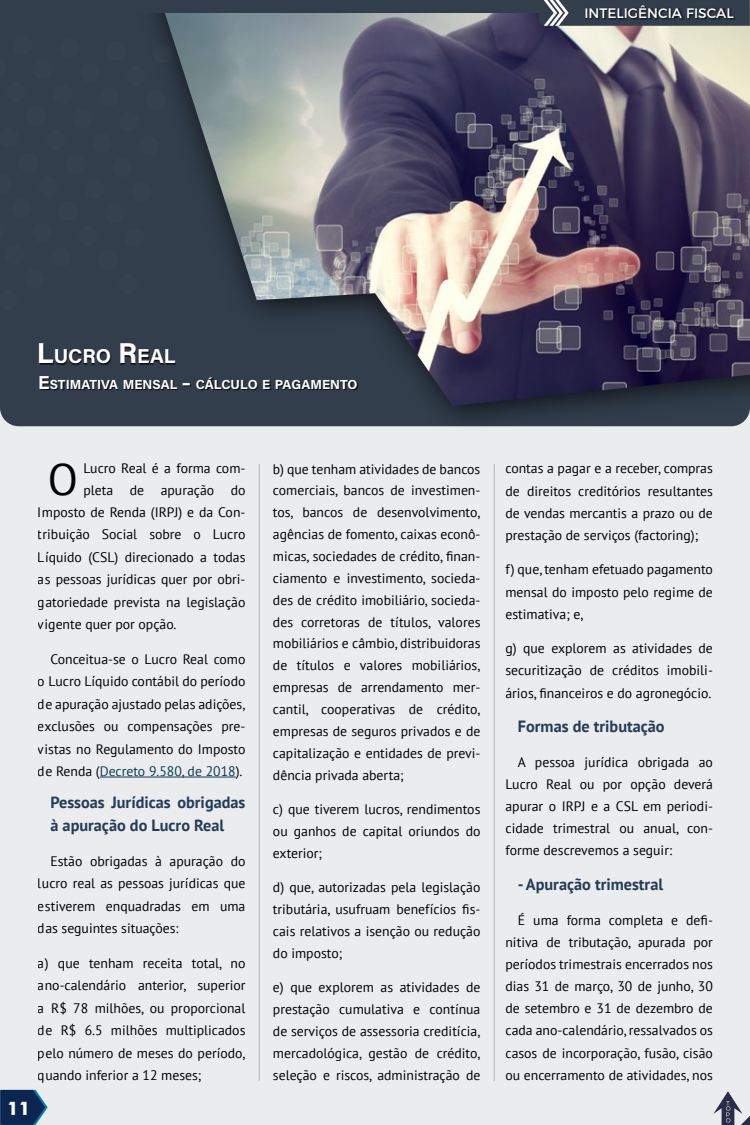
<style>
.page{position:relative;width:750px;height:1125px;background:#eaeced}
.page>*{position:absolute;margin:0;border:0;box-sizing:border-box;transform-origin:0 0}
.t1{font:44.12px "PT Sans";color:#000}
.t2{font:20.12px "Acumin Variable Concept";color:#fff}
.t3{font:700 18.75px "Futura BT";color:#fff}
.t4{font:700 16.25px/22.4px "PT Sans";color:#233c57}
.t5{font:13.75px/21.9px "PT Sans";color:#000;text-align:justify}
.t6{font:13.75px "Montserrat";color:#fff}
.t7{font:13.12px "Acumin Variable Concept";letter-spacing:-.005em;color:#fff}
.s1{font-size:28.75px}
.s2{font-size:18.75px}
.s3{color:#0d3d54}
</style>
<div class="page">
<hr style="left:100px;top:777px;width:136px;height:1px;background:#0d3d54">
<hr style="left:259px;top:464px;width:1px;height:617px;background:#000">
<hr style="left:494px;top:464px;width:1px;height:617px;background:#000">
<div style="left:0;top:12px;width:750px;height:414px;background:#323e4c"></div>
<img style="left:160px;top:12px;width:590px;height:394px">
<svg style="left:539px;top:0;width:211px;height:26px;background:#46505c"></svg>
<div style="left:585px;top:6px;width:151px;height:15px;background:#000;opacity:.75"></div>
<div style="left:0;top:0;width:539px;height:12px;background:#333e4c"></div>
<div style="left:40px;top:377px;width:319px;height:14px;background:#000;opacity:.75"></div>
<div style="left:40px;top:344px;width:137px;height:21px;background:#000;opacity:.75"></div>
<svg style="left:713px;top:1091px;width:37px;height:34px"></svg>
<svg style="left:0;top:1090px;width:48px;height:35px;background:#28456a"></svg>
<div style="left:0;top:35px;width:174px;height:276px;background:#323e4c"></div>
<p class="t6" style="left:584px;top:2px;width:151px">INTELIGÊNCIA FISCAL</p>
<h2 class="t2" style="left:37px;top:342px;width:140px"><span class="s1">L</span>UCRO <span class="s1">R</span> EAL</h2>
<p class="t7" style="left:38px;top:376px;width:321px"><span class="s2">E</span>STIMATIVA MENSAL <span class="s2">–</span> CÁLCULO E PAGAMENTO</p>
<h3 class="t3" style="left:7px;top:1097px;width:25px">11</h3>
<h1 class="t1" style="left:48px;top:451px;width:32px">O</h1>
<p class="t5" style="left:83px;top:457px;width:164px">Lucro Real é a forma com-</p>
<p class="t5" style="left:83px;top:478px;width:164px">pleta de apuração do</p>
<p class="t5" style="left:38px;top:501px;width:209px">Imposto de Renda (IRPJ) e da Con-</p>
<p class="t5" style="left:38px;top:523px;width:209px">tribuição Social sobre o Lucro</p>
<p class="t5" style="left:38px;top:546px;width:209px">Líquido (CSL) direcionado a todas</p>
<p class="t5" style="left:38px;top:568px;width:209px">as pessoas jurídicas quer por obri-</p>
<p class="t5" style="left:38px;top:591px;width:209px">gatoriedade prevista na legislação</p>
<p class="t5" style="left:38px;top:613px;width:140px">vigente quer por opção.</p>
<p class="t5" style="left:38px;top:648px;width:209px;line-height:22.4px;text-indent:12px">Conceitua-se o Lucro Real como o Lucro Líquido contábil do período de apuração ajustado pelas adições, exclusões ou compensações pre&shy;vistas no Regulamento do Imposto de Renda (<span class="s3">Decreto 9.580, de 2018</span>).</p>
<p class="t4" style="left:50px;top:791px;width:197px">Pessoas Jurídicas obrigadas à apuração do Lucro Real</p>
<p class="t5" style="left:38px;top:849px;width:209px;line-height:22.4px;text-indent:12px">Estão obrigadas à apuração do lucro real as pessoas jurídicas que estiverem enquadradas em uma das seguintes situações:</p>
<p class="t5" style="left:38px;top:952px;width:209px;line-height:22.4px">a) que tenham receita total, no ano-calendário anterior, superior a R$ 78 milhões, ou proporcional de R$ 6.5 milhões multiplicados pelo número de meses do período, quando inferior a 12 meses;</p>
<p class="t5" style="left:273px;top:457px;width:209px">b) que tenham atividades de bancos comerciais, bancos de investimen&shy;tos, bancos de desenvolvimento, agências de fomento, caixas econô&shy;micas, sociedades de crédito, finan&shy;ciamento e investimento, socieda&shy;des de crédito imobiliário, socieda&shy;des corretoras de títulos, valores mobiliários e câmbio, distribuidoras de títulos e valores mobiliários, empresas de arrendamento mer&shy;cantil, cooperativas de crédito, empresas de seguros privados e de capitalização e entidades de previ&shy;dência privada aberta;</p>
<p class="t5" style="left:273px;top:798px;width:209px">c) que tiverem lucros, rendimentos ou ganhos de capital oriundos do exterior;</p>
<p class="t5" style="left:273px;top:876px;width:209px">d) que, autorizadas pela legislação tributária, usufruam benefícios fis&shy;cais relativos a isenção ou redução do imposto;</p>
<p class="t5" style="left:273px;top:976px;width:209px">e) que explorem as atividades de prestação cumulativa e contínua de serviços de assessoria creditícia, mercadológica, gestão de crédito, seleção e riscos, administração de</p>
<p class="t5" style="left:505px;top:457px;width:209px">contas a pagar e a receber, compras de direitos creditórios resultantes de vendas mercantis a prazo ou de prestação de serviços (factoring);</p>
<p class="t5" style="left:505px;top:558px;width:209px">f) que, tenham efetuado pagamento mensal do imposto pelo regime de estimativa; e,</p>
<p class="t5" style="left:505px;top:637px;width:209px">g) que explorem as atividades de securitização de créditos imobili&shy;ários, financeiros e do agronegócio.</p>
<p class="t4" style="left:518px;top:715px;width:148px">Formas de tributação</p>
<p class="t5" style="left:505px;top:751px;width:209px;text-indent:12px">A pessoa jurídica obrigada ao Lucro Real ou por opção deverá apurar o IRPJ e a CSL em periodi&shy;cidade trimestral ou anual, con&shy;forme descrevemos a seguir:</p>
<p class="t4" style="left:518px;top:873px;width:147px">- Apuração trimestral</p>
<p class="t5" style="left:505px;top:909px;width:209px;text-indent:12px">É uma forma completa e defi&shy;nitiva de tributação, apurada por períodos trimestrais encerrados nos dias 31 de março, 30 de junho, 30 de setembro e 31 de dezembro de cada ano-calendário, ressalvados os casos de incorporação, fusão, cisão ou encerramento de atividades, nos</p>
</div>
